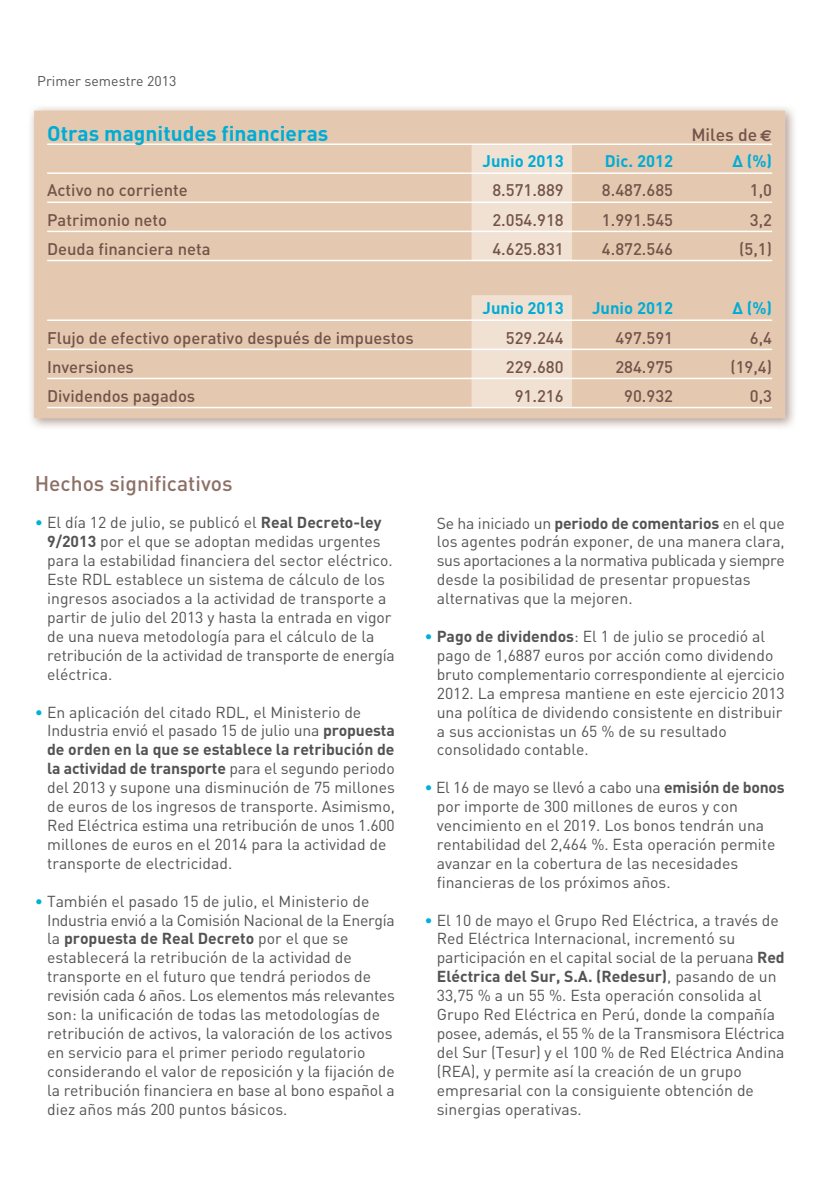
<style>
.page{position:relative;width:819px;height:1191px;background:#fff}
.page>*{position:absolute;margin:0;border:0;box-sizing:border-box;transform-origin:0 0}
.t1{font:700 21px "DINOT";color:#00acd5}
.t2{font:500 21px "DIN";color:#8d7066}
.t3{font:17.5px "DIN Medium Alternate";color:#73534a}
.t4{font:500 16.62px "DIN";color:#73534a}
.t5{font:700 16.62px "DINOT";color:#00acd5}
.t6{font:15.75px/18.9px "DIN";color:#535355}
.t7{font:14px "DIN";color:#535355}
.s1{font-family:"Euro Sans Std";font-weight:700;font-size:15.75px}
.s2{color:#00b1da}
.s3{font-family:"DINOT";font-weight:700}
</style>
<div class="page">
<div style="left:471px;top:295px;width:101px;height:112px;background:#f0e1d3"></div>
<div style="left:471px;top:144px;width:101px;height:116px;background:#f0e1d3"></div>
<hr style="left:47px;top:143px;width:725px;height:2px;background:#fff">
<hr style="left:47px;top:172px;width:725px;height:2px;background:#fff">
<hr style="left:47px;top:201px;width:725px;height:2px;background:#fff">
<hr style="left:47px;top:231px;width:725px;height:1px;background:#fff">
<hr style="left:47px;top:319px;width:725px;height:2px;background:#fff">
<hr style="left:47px;top:348px;width:725px;height:2px;background:#fff">
<hr style="left:47px;top:378px;width:725px;height:1px;background:#fff">
<p class="t7" style="left:37px;top:76px;width:141px">Primer semestre 2013</p>
<p class="t1" style="left:47px;top:126px;width:283px">Otras magnitudes financieras</p>
<p class="t3" style="left:691px;top:128px;width:82px">Miles de <span class="s1">€</span></p>
<p class="t5" style="left:482px;top:155px;width:83px">Junio 2013</p>
<p class="t5" style="left:605px;top:155px;width:70px">Dic. 2012</p>
<p class="t5" style="left:732px;top:155px;width:41px">Δ (%)</p>
<p class="t4" style="left:47px;top:185px;width:142px">Activo no corriente</p>
<p class="t4" style="left:492px;top:185px;width:73px">8.571.889</p>
<p class="t4" style="left:602px;top:185px;width:73px">8.487.685</p>
<p class="t4" style="left:749px;top:185px;width:24px">1,0</p>
<p class="t4" style="left:47px;top:214px;width:121px">Patrimonio neto</p>
<p class="t4" style="left:492px;top:214px;width:73px">2.054.918</p>
<p class="t4" style="left:602px;top:214px;width:73px">1.991.545</p>
<p class="t4" style="left:749px;top:214px;width:24px">3,2</p>
<p class="t4" style="left:47px;top:243px;width:165px">Deuda financiera neta</p>
<p class="t4" style="left:492px;top:243px;width:73px">4.625.831</p>
<p class="t4" style="left:602px;top:243px;width:73px">4.872.546</p>
<p class="t4" style="left:739px;top:243px;width:34px">(5,1)</p>
<p class="t5" style="left:482px;top:302px;width:83px">Junio 2013</p>
<p class="t5" style="left:592px;top:302px;width:83px">Junio 2012</p>
<p class="t5" style="left:732px;top:302px;width:41px">Δ (%)</p>
<p class="t4" style="left:47px;top:332px;width:368px">Flujo de efectivo operativo después de impuestos</p>
<p class="t4" style="left:506px;top:332px;width:59px">529.244</p>
<p class="t4" style="left:615px;top:332px;width:59px">497.591</p>
<p class="t4" style="left:749px;top:332px;width:24px">6,4</p>
<p class="t4" style="left:47px;top:361px;width:88px">Inversiones</p>
<p class="t4" style="left:506px;top:361px;width:59px">229.680</p>
<p class="t4" style="left:615px;top:361px;width:59px">284.975</p>
<p class="t4" style="left:730px;top:361px;width:43px">(19,4)</p>
<p class="t4" style="left:47px;top:390px;width:150px">Dividendos pagados</p>
<p class="t4" style="left:514px;top:390px;width:50px">91.216</p>
<p class="t4" style="left:624px;top:390px;width:50px">90.932</p>
<p class="t4" style="left:749px;top:390px;width:24px">0,3</p>
<h2 class="t2" style="left:35px;top:475px;width:199px">Hechos significativos</h2>
<p class="t6" style="left:47px;top:515px;width:349px;text-indent:-12px"><span class="s2">•</span> El día 12 de julio, se publicó el <span class="s3">Real Decreto-ley 9/2013</span> por el que se adoptan medidas urgentes para la estabilidad financiera del sector eléctrico.<br>Este RDL establece un sistema de cálculo de los ingresos asociados a la actividad de transporte a partir de julio del 2013 y hasta la entrada en vigor de una nueva metodología para el cálculo de la retribución de la actividad de transporte de energía eléctrica.</p>
<p class="t6" style="left:47px;top:704px;width:349px;text-indent:-12px"><span class="s2">•</span> En aplicación del citado RDL, el Ministerio de Industria envió el pasado 15 de julio una <span class="s3">propuesta de orden en la que se establece la retribución de la actividad de transporte</span> para el segundo periodo del 2013 y supone una disminución de 75 millones de euros de los ingresos de transporte. Asimismo, Red Eléctrica estima una retribución de unos 1.600 millones de euros en el 2014 para la actividad de transporte de electricidad.</p>
<p class="t6" style="left:47px;top:893px;width:349px;text-indent:-12px"><span class="s2">•</span> También el pasado 15 de julio, el Ministerio de Industria envió a la Comisión Nacional de la Energía la <span class="s3">propuesta de Real Decreto</span> por el que se establecerá la retribución de la actividad de transporte en el futuro que tendrá periodos de revisión cada 6 años. Los elementos más relevantes son: la unificación de todas las metodologías de retribución de activos, la valoración de los activos en servicio para el primer periodo regulatorio considerando el valor de reposición y la fijación de la retribución financiera en base al bono español a diez años más 200 puntos básicos.</p>
<p class="t6" style="left:437px;top:515px;width:349px">Se ha iniciado un <span class="s3">periodo de comentarios</span> en el que los agentes podrán exponer, de una manera clara, sus aportaciones a la normativa publicada y siempre desde la posibilidad de presentar propuestas alternativas que la mejoren.</p>
<p class="t6" style="left:437px;top:629px;width:349px;text-indent:-12px"><span class="s2">•</span> <span class="s3">Pago de dividendos</span>: El 1 de julio se procedió al pago de 1,6887 euros por acción como dividendo bruto complementario correspondiente al ejercicio 2012. La empresa mantiene en este ejercicio 2013 una política de dividendo consistente en distribuir a sus accionistas un 65 % de su resultado consolidado contable.</p>
<p class="t6" style="left:437px;top:780px;width:349px;text-indent:-12px"><span class="s2">•</span> El 16 de mayo se llevó a cabo una <span class="s3">emisión de bonos </span>por importe de 300 millones de euros y con vencimiento en el 2019. Los bonos tendrán una rentabilidad del 2,464 %. Esta operación permite avanzar en la cobertura de las necesidades financieras de los próximos años.</p>
<p class="t6" style="left:437px;top:912px;width:349px;text-indent:-12px"><span class="s2">•</span> El 10 de mayo el Grupo Red Eléctrica, a través de Red Eléctrica Internacional, incrementó su participación en el capital social de la peruana <span class="s3">Red Eléctrica del Sur, S.A. (Redesur)</span>, pasando de un 33,75 % a un 55 %. Esta operación consolida al Grupo Red Eléctrica en Perú, donde la compañía posee, además, el 55 % de la Transmisora Eléctrica del Sur (Tesur) y el 100 % de Red Eléctrica Andina (REA), y permite así la creación de un grupo empresarial con la consiguiente obtención de sinergias operativas.</p>
</div>
